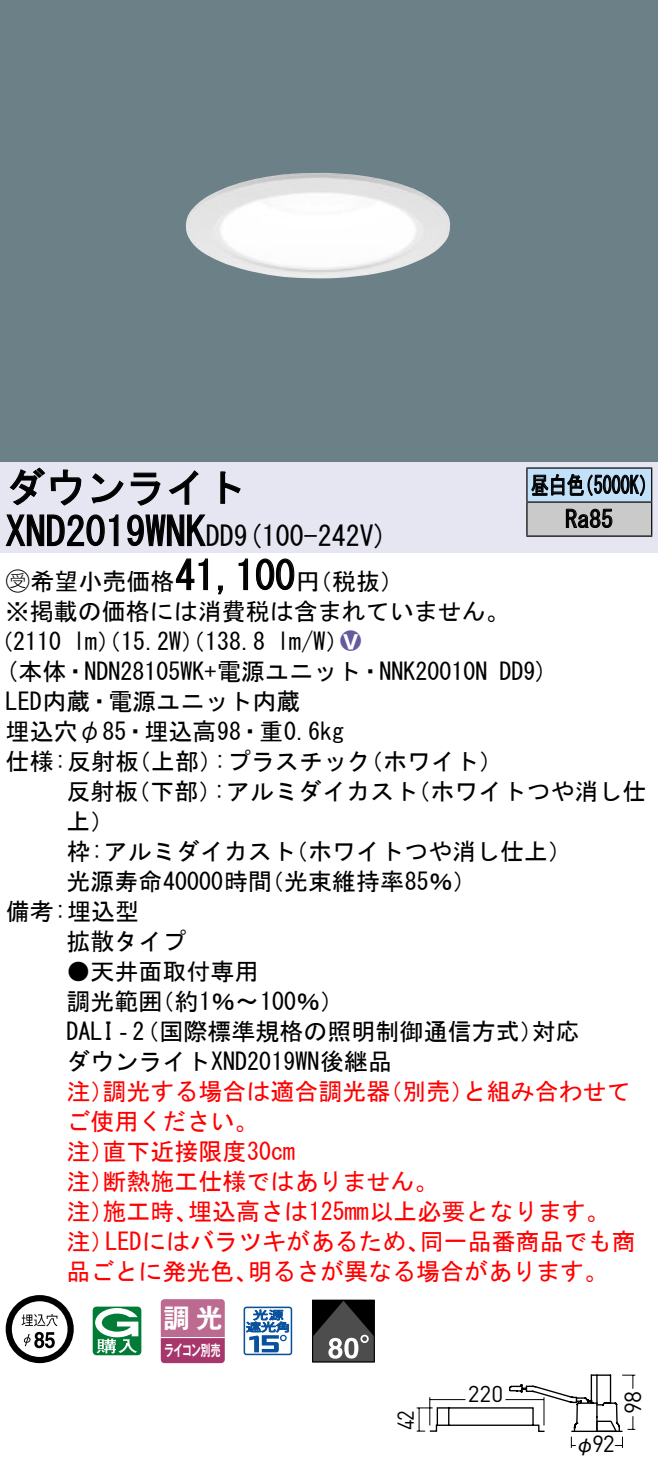
<style>
.page{position:relative;width:658px;height:1474px;background:#fff}
.page>*{position:absolute;margin:0;border:0;box-sizing:border-box;transform-origin:0 0}
.t1{font:40px "MS Gothic";color:#000}
.t2{font:28px "MS Gothic";color:#000}
.t3{font:26.4px "Gothic MB101 Pro De Bold 90 pv RKSJ H";color:#fff}
.t4{font:24px/30px "MS Gothic";color:#000}
.t5{font:24px/30px "MS Gothic";color:#f00}
.t6{font:24px/34px "MS Gothic";color:#000;scale:.75 1}
.t7{font:24px "Ford Classification 1";color:#635aa0}
.t8{font:23.2px "DINOT";color:#000}
.t9{font:22.8px "DINOT";color:#000}
.t10{font:22.8px "DINOT";color:#000;scale:.9 1}
.t11{font:20.4px "Gothic BBB Pro Medium 90 pv RKSJ H";color:#000}
.t12{font:15.2px "Gothic MB101 Pro De Bold 90 pv RKSJ H";letter-spacing:-.05em;color:#fff;scale:.65 1}
.s1{font-size:28px}
.s2{font-family:"Ford Classification 1"}
.s3{color:#fff}
</style>
<div class="page">
<div style="left:0;top:0;width:658px;height:462px;background:#6c8087"></div>
<img style="left:185px;top:173px;width:265px;height:106px">
<div style="left:0;top:462px;width:658px;height:90px;background:#e6e5f2"></div>
<svg style="left:9px;top:467px;width:73px;height:39px"></svg>
<svg style="left:91px;top:473px;width:33px;height:30px"></svg>
<svg style="left:130px;top:472px;width:30px;height:34px"></svg>
<svg style="left:168px;top:470px;width:30px;height:35px"></svg>
<svg style="left:220px;top:471px;width:21px;height:33px"></svg>
<svg style="left:5px;top:514px;width:114px;height:32px"></svg>
<svg style="left:127px;top:514px;width:79px;height:33px"></svg>
<svg style="left:175px;top:558px;width:33px;height:32px"></svg>
<svg style="left:218px;top:585px;width:5px;height:10px"></svg>
<svg style="left:238px;top:558px;width:10px;height:32px"></svg>
<svg style="left:256px;top:558px;width:39px;height:32px"></svg>
<svg style="left:6px;top:1295px;width:68px;height:68px"></svg>
<svg style="left:93px;top:1306px;width:48px;height:49px"></svg>
<svg style="left:160px;top:1299px;width:65px;height:64px;background:#b55884"></svg>
<hr style="left:161px;top:1336px;width:64px;height:2px;background:#fff">
<svg style="left:243px;top:1306px;width:49px;height:49px"></svg>
<div style="left:312px;top:1299px;width:62px;height:63px;border:1px solid #000"></div>
<svg style="left:312px;top:1300px;width:62px;height:61px;background:#474747"></svg>
<div style="left:527px;top:468px;width:124px;height:34px;background:#c1e1fa"></div>
<div style="left:527px;top:502px;width:124px;height:34px;background:#cacaca"></div>
<hr style="left:526px;top:467px;width:126px;height:2px;background:#000">
<hr style="left:526px;top:468px;width:1px;height:33px;background:#000">
<hr style="left:651px;top:468px;width:1px;height:33px;background:#000">
<hr style="left:526px;top:501px;width:126px;height:2px;background:#000">
<hr style="left:526px;top:502px;width:1px;height:33px;background:#000">
<hr style="left:651px;top:502px;width:1px;height:33px;background:#000">
<hr style="left:526px;top:535px;width:126px;height:2px;background:#000">
<svg style="left:531px;top:474px;width:114px;height:22px"></svg>
<svg style="left:565px;top:508px;width:47px;height:20px"></svg>
<svg style="left:416px;top:1374px;width:220px;height:74px"></svg>
<div style="left:489px;top:1381px;width:16px;height:24px;border:8px solid #fff;border-radius:4px"></div>
<div style="left:490px;top:1383px;width:14px;height:21px;border:8px solid #fff;border-radius:3px"></div>
<h1 class="t1" style="left:6px;top:467px;width:242px">ダウンライト</h1>
<p class="t2" style="left:234px;top:522px;width:155px">(9 100-242 (V</p>
<h1 class="t1" style="left:6px;top:511px;width:230px">XND2019WNK<span class="s1">DD</span></h1>
<h1 class="t1" style="left:175px;top:555px;width:121px">41,100</h1>
<p class="t4" style="left:6px;top:566px;width:505px"><span class="s2">B</span>希望小売価格<br>※掲載の価格には消費税は含まれていません。</p>
<p class="t7" style="left:340px;top:629px;width:22px">2<span class="s3">8</span></p>
<p class="t4" style="left:296px;top:566px;width:109px">（円税抜(</p>
<p class="t4" style="left:277px;top:626px;width:73px">l m (W/</p>
<p class="t4" style="left:-11px;top:626px;width:74px">（2110</p>
<p class="t4" style="left:73px;top:626px;width:193px">lm）（15.2 ）（W 138.8</p>
<p class="t6" style="left:565px;top:468px;width:65px;text-indent:-34px">昼白色<br>Ra85</p>
<p class="t6" style="left:575px;top:468px;width:109px">（5000 (K</p>
<p class="t4" style="left:6px;top:656px;width:483px">(本体・NDN28105WK+電源ユニット・NNK20010N</p>
<p class="t4" style="left:6px;top:686px;width:296px">LED内蔵・電源ユニット内蔵</p>
<p class="t4" style="left:6px;top:716px;width:340px">埋込穴φ85・埋込高98・重0.6kg</p>
<p class="t4" style="left:359px;top:746px;width:145px">（ホワイト(</p>
<p class="t4" style="left:214px;top:746px;width:158px">:プラスチック</p>
<p class="t4" style="left:6px;top:746px;width:135px">仕様:反射板</p>
<p class="t4" style="left:127px;top:746px;width:97px">（上部）</p>
<p class="t4" style="left:499px;top:656px;width:50px">DD (9</p>
<p class="t4" style="left:66px;top:776px;width:73px">反射板上(</p>
<p class="t4" style="left:126px;top:776px;width:97px">（下部）</p>
<p class="t4" style="left:213px;top:776px;width:206px">:アルミダイカスト</p>
<p class="t4" style="left:406px;top:776px;width:241px">（ホワイトつや消し仕</p>
<p class="t4" style="left:260px;top:836px;width:218px;text-indent:-193px">枠:アルミダイカスト<br>（光束維持率85％(</p>
<p class="t4" style="left:284px;top:836px;width:290px">（ホワイトつや消し仕上(</p>
<p class="t4" style="left:66px;top:866px;width:207px">光源寿命40000時間</p>
<p class="t4" style="left:6px;top:896px;width:135px">備考:埋込型</p>
<p class="t4" style="left:66px;top:926px;width:122px">拡散タイプ</p>
<p class="t4" style="left:150px;top:956px;width:195px;text-indent:-84px">●天井面取付専用<br>（約1％〜100％(</p>
<p class="t4" style="left:66px;top:986px;width:98px">調光範囲</p>
<p class="t4" style="left:66px;top:1016px;width:479px">DALI‐（2 国際標準規格の照明制御通信方式）ダウンライトXND2019WN後継品</p>
<p class="t5" style="left:462px;top:1076px;width:169px">と組み合わせて</p>
<p class="t4" style="left:531px;top:1016px;width:49px">対応</p>
<p class="t5" style="left:102px;top:1076px;width:289px">調光する場合は適合調光器</p>
<p class="t5" style="left:378px;top:1076px;width:97px">（別売）</p>
<p class="t5" style="left:66px;top:1076px;width:49px">注）</p>
<p class="t5" style="left:66px;top:1106px;width:193px">ご使用ください。</p>
<p class="t5" style="left:102px;top:1136px;width:194px">直下近接限度30cm</p>
<p class="t5" style="left:102px;top:1136px;width:337px;text-indent:-36px">注）<br>断熱施工仕様ではありません。</p>
<p class="t5" style="left:66px;top:1166px;width:49px">注）</p>
<p class="t5" style="left:188px;top:1196px;width:423px">埋込高さは125mm以上必要となります。</p>
<p class="t5" style="left:102px;top:1196px;width:97px">施工時、</p>
<p class="t5" style="left:66px;top:1196px;width:49px">注）</p>
<p class="t5" style="left:66px;top:1226px;width:49px">注）</p>
<p class="t5" style="left:105px;top:1226px;width:326px">LEDにはバラツキがあるため、</p>
<p class="t5" style="left:420px;top:1226px;width:217px">同一品番商品でも商</p>
<p class="t5" style="left:66px;top:1256px;width:193px">品ごとに発光色、</p>
<p class="t5" style="left:248px;top:1256px;width:362px">明るさが異なる場合があります。</p>
<p class="t3" style="left:164px;top:1296px;width:60px">調光</p>
<p class="t12" style="left:164px;top:1337px;width:88px">ライコン別売</p>
<p class="t10" style="left:390px;top:1429px;width:24px;rotate:-90deg">42</p>
<p class="t9" style="left:467px;top:1378px;width:37px">220</p>
<p class="t8" style="left:592px;top:1428px;width:24px">92</p>
<p class="t11" style="left:575px;top:1427px;width:22px">φ</p>
<p class="t8" style="left:617px;top:1414px;width:25px;rotate:-90deg">98</p>
</div>
